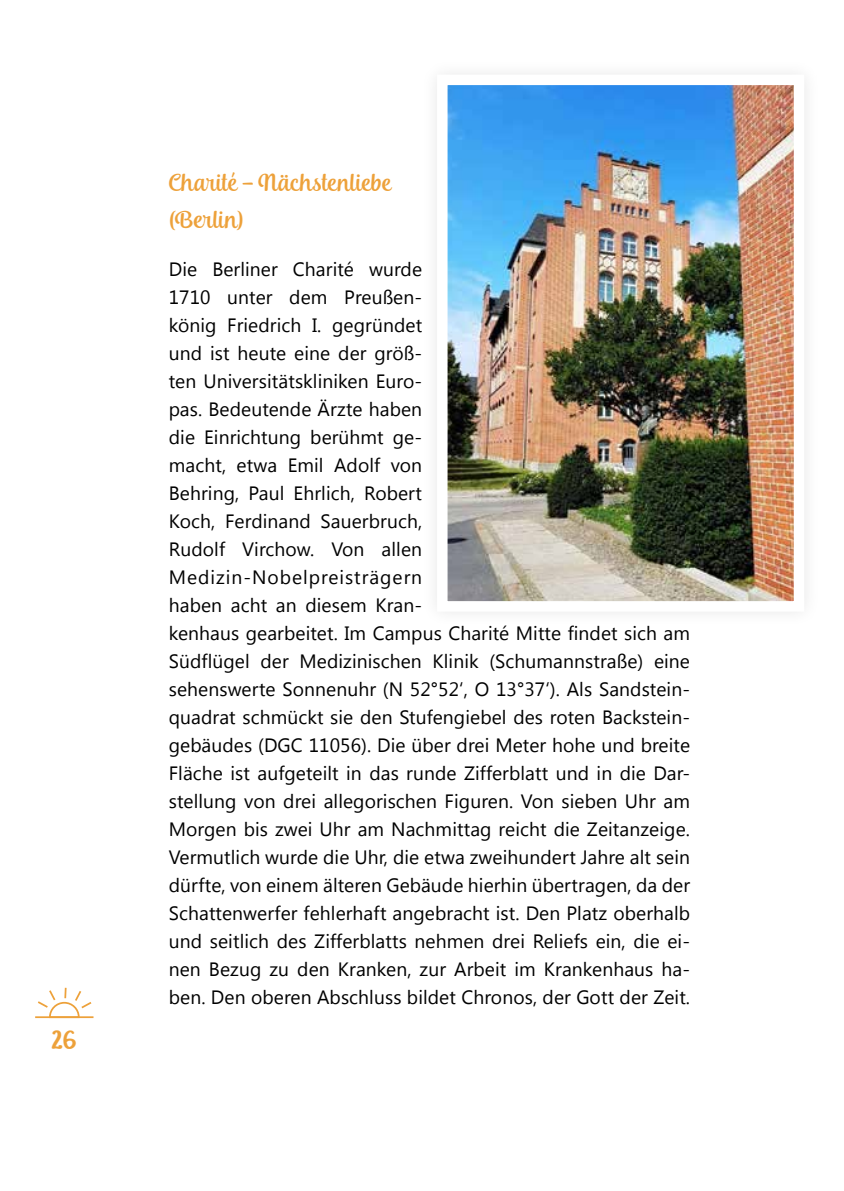
<style>
.page{position:relative;width:844px;height:1191px;background:#fff}
.page>*{position:absolute;margin:0;border:0;box-sizing:border-box;transform-origin:0 0}
.t1{font:26.25px "Cavorting";color:#eda13a}
.t2{font:24.5px/36.8px "Andalusia";letter-spacing:.015em;color:#eda13a}
.t3{font:19.25px "Segoe UI Symbol";color:#000}
</style>
<div class="page">
<svg style="left:36px;top:987px;width:57px;height:32px"></svg>
<hr style="left:35px;top:1016px;width:58px;height:2px;background:#eda13a">
<img style="left:448px;top:86px;width:345px;height:514px">
<h1 class="t1" style="left:52px;top:1024px;width:26px">26</h1>
<p class="t2" style="left:169px;top:164px;width:224px">Charité – Nächstenliebe (Berlin)</p>
<p class="t3" style="left:227px;top:282px;width:30px">◆■▼</p>
<p class="t3" style="left:189px;top:310px;width:12px">■</p>
<p class="t3" style="left:372px;top:310px;width:52px">✓■ ▼</p>
<p class="t3" style="left:309px;top:338px;width:12px">■</p>
<p class="t3" style="left:169px;top:366px;width:166px">▼■ ■❖ ▲▼▼▲●■</p>
<p class="t3" style="left:357px;top:366px;width:58px">■ ◆ □</p>
<p class="t3" style="left:251px;top:394px;width:40px">◆▼ ■</p>
<p class="t3" style="left:411px;top:394px;width:12px">■</p>
<p class="t3" style="left:219px;top:422px;width:73px">■ ▼◆■</p>
<p class="t3" style="left:319px;top:450px;width:105px">● □● ❖□■</p>
<p class="t3" style="left:212px;top:478px;width:73px">■ ◆●</p>
<p class="t3" style="left:321px;top:478px;width:6px">●</p>
<p class="t3" style="left:180px;top:534px;width:40px">◆ □●</p>
<p class="t3" style="left:285px;top:534px;width:80px">□ □■</p>
<p class="t3" style="left:391px;top:534px;width:32px">●● ■</p>
<p class="t3" style="left:303px;top:562px;width:59px">● ▲▼</p>
<p class="t3" style="left:411px;top:562px;width:12px">■</p>
<p class="t3" style="left:211px;top:590px;width:87px">■ ▼ ■</p>
<p class="t3" style="left:403px;top:590px;width:12px">■</p>
<p class="t3" style="left:188px;top:619px;width:53px">■ ◆▲</p>
<p class="t3" style="left:492px;top:619px;width:60px">▼ ▼▼</p>
<p class="t3" style="left:578px;top:619px;width:55px">■ ▼ ▲</p>
<p class="t3" style="left:179px;top:647px;width:72px">✓●✓ ●</p>
<p class="t3" style="left:411px;top:647px;width:55px">■ ● ■</p>
<p class="t3" style="left:525px;top:647px;width:76px">◆ ■■▲▼</p>
<p class="t3" style="left:668px;top:647px;width:12px">■</p>
<p class="t3" style="left:169px;top:675px;width:60px">▲ ■▲</p>
<p class="t3" style="left:259px;top:675px;width:101px">▼ □■■ ■◆</p>
<p class="t3" style="left:619px;top:675px;width:64px">■▲▼ ■</p>
<p class="t3" style="left:287px;top:703px;width:52px">✓ ▼ ▲</p>
<p class="t3" style="left:381px;top:703px;width:74px">■ ▼◆ ■</p>
<p class="t3" style="left:502px;top:703px;width:95px">● ▲ □▼ ■</p>
<p class="t3" style="left:641px;top:703px;width:42px">▲▼ ■</p>
<p class="t3" style="left:178px;top:759px;width:6px">●</p>
<p class="t3" style="left:235px;top:759px;width:45px">▲▼ ◆</p>
<p class="t3" style="left:306px;top:759px;width:57px">▼ ●▼ ■</p>
<p class="t3" style="left:390px;top:759px;width:46px">▲ ◆■</p>
<p class="t3" style="left:520px;top:759px;width:93px">● ▼▼ ◆■ ■</p>
<p class="t3" style="left:169px;top:787px;width:108px">▲▼ ●●◆■ ❖□■</p>
<p class="t3" style="left:333px;top:787px;width:64px">●● □▲</p>
<p class="t3" style="left:426px;top:787px;width:145px">■ ◆ ■ □■ ▲</p>
<p class="t3" style="left:606px;top:787px;width:12px">■</p>
<p class="t3" style="left:186px;top:815px;width:83px">□ ■ ▲</p>
<p class="t3" style="left:213px;top:843px;width:24px">◆▼●</p>
<p class="t3" style="left:639px;top:843px;width:52px">●▼ ▲ ■</p>
<p class="t3" style="left:180px;top:871px;width:113px">✓ ▼ ❖□■ ■</p>
<p class="t3" style="left:371px;top:871px;width:12px">■</p>
<p class="t3" style="left:209px;top:899px;width:36px">▼▼ ■</p>
<p class="t3" style="left:331px;top:899px;width:84px">● ▼ ■</p>
<p class="t3" style="left:483px;top:899px;width:34px">▼ ▲▼</p>
<p class="t3" style="left:549px;top:899px;width:77px">■ ● ▼ □</p>
<p class="t3" style="left:674px;top:899px;width:6px">●</p>
<p class="t3" style="left:169px;top:927px;width:77px">◆■ ▲ ▼●</p>
<p class="t3" style="left:370px;top:927px;width:56px">● ▼▼▲ ■</p>
<p class="t3" style="left:473px;top:927px;width:12px">■</p>
<p class="t3" style="left:554px;top:927px;width:69px">● ▲ ■</p>
<p class="t3" style="left:319px;top:955px;width:122px">■ ■ ■ ◆</p>
<p class="t3" style="left:571px;top:955px;width:83px">■■◆▲</p>
<p class="t3" style="left:190px;top:983px;width:73px">■ ■ □</p>
<p class="t3" style="left:301px;top:983px;width:157px">■ ▲ ●◆▲▲ ● ▼</p>
<p class="t3" style="left:491px;top:983px;width:43px">□■□▲</p>
<p class="t3" style="left:589px;top:983px;width:26px">□▼▼</p>
</div>
